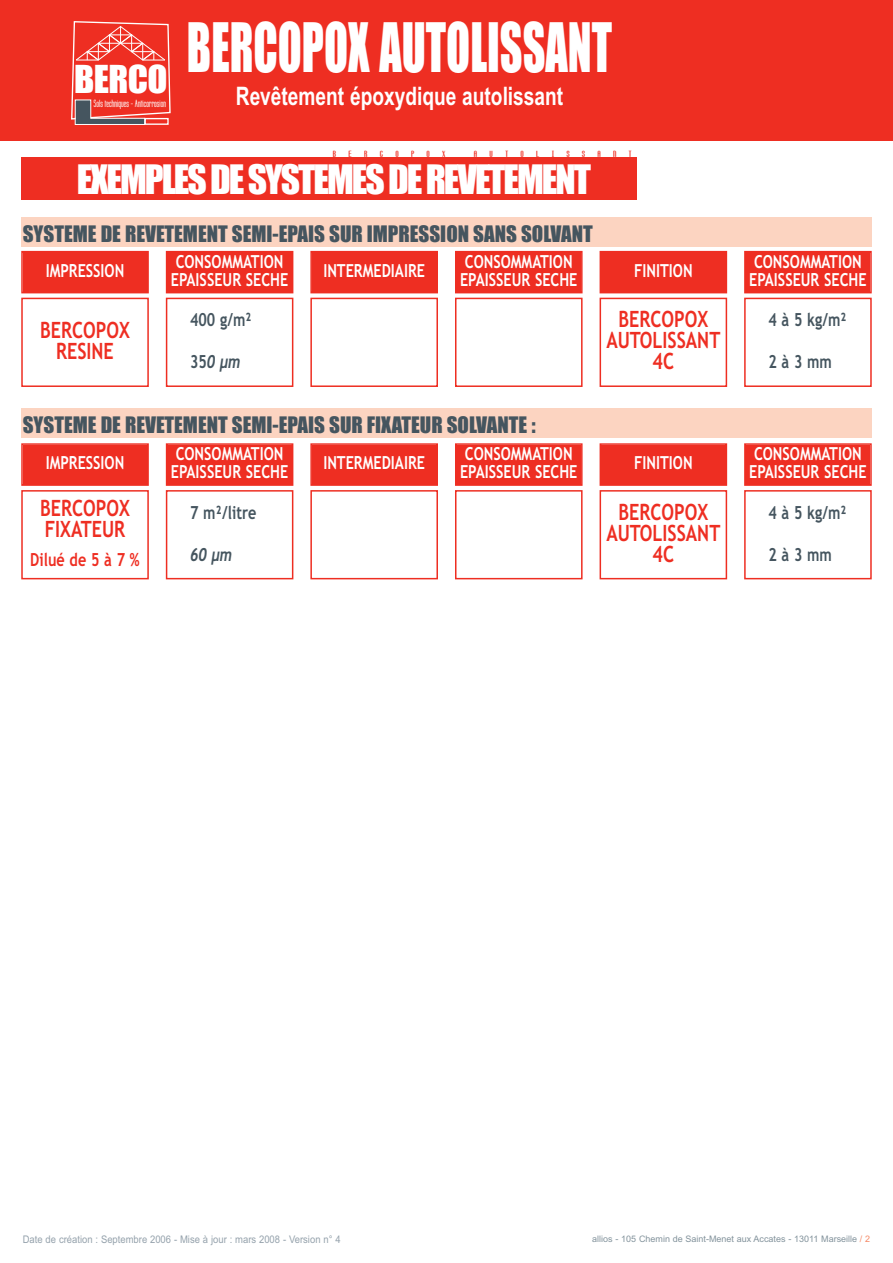
<style>
.page{position:relative;width:893px;height:1263px;background:#fff}
.page>*{position:absolute;margin:0;border:0;box-sizing:border-box;transform-origin:0 0}
.t1{font:63px "Impact";color:#fff;scale:.7 1}
.t2{font:37.5px "Impact";letter-spacing:-.055em;color:#fff}
.t3{font:35.55px "Impact";letter-spacing:-.015em;color:#fff}
.t4{font:700 25.5px "Arial";color:#fff;scale:.75 1}
.t5{font:700 22.5px/21px "Trebuchet MS";color:#ee2e22;text-align:center;scale:.8 1}
.t6{font:21px "Impact";color:#45555f}
.t7{font:700 18px/18px "Trebuchet MS";color:#fff;scale:.8 1}
.t8{font:700 18px "Trebuchet MS";color:#45555f;scale:.8 1}
.t9{font:700 18px "Trebuchet MS";color:#ee2e22;scale:.8 1}
.t10{font:italic 700 18px "Trebuchet";color:#45555f;scale:.8 1}
.t11{font:10.5px "Arial";color:#95a2ac;scale:.9 1}
.t12{font:9px "Arial";color:#83939c}
.t13{font:9px "Camilla";color:#ee2e22}
.t14{font:700 8.7px "Labtop";letter-spacing:.02em;color:#fff}
.s1{font-family:"Trebuchet MS";font-style:normal}
.s2{color:#f58966}
</style>
<div class="page">
<div style="left:21px;top:217px;width:851px;height:30px;background:#fcd4c1"></div>
<div style="left:21px;top:408px;width:851px;height:30px;background:#fcd4c1"></div>
<hr style="left:0;top:0;width:1px;height:204px;background:#ee2e22">
<div style="left:47px;top:0;width:846px;height:141px;background:#ee2e22"></div>
<svg style="left:71px;top:21px;width:100px;height:104px"></svg>
<div style="left:0;top:0;width:60px;height:141px;background:#ee2e22"></div>
<div style="left:21px;top:157px;width:615px;height:42px;background:#ee2e22"></div>
<div style="left:23px;top:252px;width:124px;height:40px;background:#ee2e22"></div>
<div style="left:21px;top:251px;width:128px;height:42px;border:2px solid #ee2e22"></div>
<div style="left:167px;top:252px;width:125px;height:40px;background:#ee2e22"></div>
<div style="left:166px;top:251px;width:127px;height:42px;border:2px solid #ee2e22"></div>
<div style="left:312px;top:252px;width:124px;height:40px;background:#ee2e22"></div>
<div style="left:310px;top:251px;width:128px;height:42px;border:2px solid #ee2e22"></div>
<div style="left:456px;top:252px;width:125px;height:40px;background:#ee2e22"></div>
<div style="left:455px;top:251px;width:128px;height:42px;border:2px solid #ee2e22"></div>
<div style="left:601px;top:252px;width:125px;height:40px;background:#ee2e22"></div>
<div style="left:600px;top:251px;width:127px;height:42px;border:2px solid #ee2e22"></div>
<div style="left:746px;top:252px;width:124px;height:40px;background:#ee2e22"></div>
<div style="left:744px;top:251px;width:128px;height:42px;border:2px solid #ee2e22"></div>
<div style="left:23px;top:445px;width:124px;height:39px;background:#ee2e22"></div>
<div style="left:21px;top:443px;width:128px;height:43px;border:2px solid #ee2e22"></div>
<div style="left:167px;top:445px;width:125px;height:39px;background:#ee2e22"></div>
<div style="left:166px;top:443px;width:127px;height:43px;border:2px solid #ee2e22"></div>
<div style="left:312px;top:445px;width:124px;height:39px;background:#ee2e22"></div>
<div style="left:310px;top:443px;width:128px;height:43px;border:2px solid #ee2e22"></div>
<div style="left:456px;top:445px;width:125px;height:39px;background:#ee2e22"></div>
<div style="left:455px;top:443px;width:128px;height:43px;border:2px solid #ee2e22"></div>
<div style="left:601px;top:445px;width:125px;height:39px;background:#ee2e22"></div>
<div style="left:600px;top:443px;width:127px;height:43px;border:2px solid #ee2e22"></div>
<div style="left:746px;top:445px;width:124px;height:39px;background:#ee2e22"></div>
<div style="left:744px;top:443px;width:128px;height:43px;border:2px solid #ee2e22"></div>
<div style="left:21px;top:298px;width:128px;height:89px;border:2px solid #ee2e22"></div>
<div style="left:166px;top:298px;width:127px;height:89px;border:2px solid #ee2e22"></div>
<div style="left:310px;top:298px;width:128px;height:89px;border:2px solid #ee2e22"></div>
<div style="left:455px;top:298px;width:128px;height:89px;border:2px solid #ee2e22"></div>
<div style="left:600px;top:298px;width:127px;height:89px;border:2px solid #ee2e22"></div>
<div style="left:744px;top:298px;width:128px;height:89px;border:2px solid #ee2e22"></div>
<div style="left:21px;top:490px;width:128px;height:89px;border:2px solid #ee2e22"></div>
<div style="left:166px;top:490px;width:127px;height:89px;border:2px solid #ee2e22"></div>
<div style="left:310px;top:490px;width:128px;height:89px;border:2px solid #ee2e22"></div>
<div style="left:455px;top:490px;width:128px;height:89px;border:2px solid #ee2e22"></div>
<div style="left:600px;top:490px;width:127px;height:89px;border:2px solid #ee2e22"></div>
<div style="left:744px;top:490px;width:128px;height:89px;border:2px solid #ee2e22"></div>
<h3 class="t3" style="left:74px;top:52px;width:95px">BERCO</h3>
<p class="t14" style="left:94px;top:98px;width:74px">Sols techniques - Anticorrosion</p>
<h1 class="t1" style="left:187px;top:14px;width:609px">BERCOPOX AUTOLISSANT</h1>
<h3 class="t4" style="left:236px;top:81px;width:438px">Revêtement époxydique autolissant</h3>
<p class="t13" style="left:333px;top:149px;width:5px">B</p>
<p class="t13" style="left:349px;top:149px;width:5px">E</p>
<p class="t13" style="left:364px;top:149px;width:5px">R</p>
<p class="t13" style="left:380px;top:149px;width:5px">C</p>
<p class="t13" style="left:396px;top:149px;width:5px">O</p>
<p class="t13" style="left:411px;top:149px;width:5px">P</p>
<p class="t13" style="left:427px;top:149px;width:5px">O</p>
<p class="t13" style="left:442px;top:149px;width:5px">X</p>
<p class="t13" style="left:474px;top:149px;width:5px">A</p>
<p class="t13" style="left:490px;top:149px;width:5px">U</p>
<p class="t13" style="left:505px;top:149px;width:5px">T</p>
<p class="t13" style="left:521px;top:149px;width:5px">O</p>
<p class="t13" style="left:536px;top:149px;width:5px">L</p>
<p class="t13" style="left:552px;top:149px;width:4px">I</p>
<p class="t13" style="left:567px;top:149px;width:5px">S</p>
<p class="t13" style="left:582px;top:149px;width:5px">S</p>
<p class="t13" style="left:598px;top:149px;width:5px">A</p>
<p class="t13" style="left:614px;top:149px;width:5px">N</p>
<p class="t13" style="left:629px;top:149px;width:5px">T</p>
<h2 class="t2" style="left:77px;top:159px;width:516px">EXEMPLESDESYSTEMESDEREVETEMENT</h2>
<p class="t6" style="left:23px;top:222px;width:572px">SYSTEME DE REVETEMENT SEMI-EPAIS SUR IMPRESSION SANS SOLVANT</p>
<p class="t7" style="left:46px;top:262px;width:100px">IMPRESSION</p>
<p class="t7" style="left:171px;top:253px;width:148px">CONSOMMATION<br>EPAISSEUR SECHE</p>
<p class="t7" style="left:323px;top:262px;width:129px">INTERMEDIAIRE</p>
<p class="t7" style="left:460px;top:253px;width:148px">CONSOMMATION<br>EPAISSEUR SECHE</p>
<p class="t7" style="left:634px;top:262px;width:75px">FINITION</p>
<p class="t7" style="left:749px;top:253px;width:148px">CONSOMMATION<br>EPAISSEUR SECHE</p>
<p class="t5" style="left:40px;top:320px;width:114px">BERCOPOX<br>RESINE</p>
<p class="t8" style="left:190px;top:309px;width:79px">400 g/m²</p>
<p class="t10" style="left:190px;top:351px;width:64px"><span class="s1">35</span>0 µm</p>
<p class="t6" style="left:23px;top:413px;width:514px">SYSTEME DE REVETEMENT SEMI-EPAIS SUR FIXATEUR SOLVANTE :</p>
<p class="t5" style="left:606px;top:309px;width:144px">BERCOPOX<br>AUTOLISSANT<br>4C</p>
<p class="t8" style="left:768px;top:309px;width:100px">4 à 5 kg/m²</p>
<p class="t8" style="left:768px;top:351px;width:81px">2à3mm</p>
<p class="t7" style="left:46px;top:454px;width:100px">IMPRESSION</p>
<p class="t7" style="left:171px;top:445px;width:148px">CONSOMMATION<br>EPAISSEUR SECHE</p>
<p class="t7" style="left:323px;top:454px;width:129px">INTERMEDIAIRE</p>
<p class="t7" style="left:460px;top:445px;width:148px">CONSOMMATION<br>EPAISSEUR SECHE</p>
<p class="t7" style="left:634px;top:454px;width:75px">FINITION</p>
<p class="t7" style="left:749px;top:445px;width:148px">CONSOMMATION<br>EPAISSEUR SECHE</p>
<p class="t5" style="left:40px;top:498px;width:114px;text-align:left">BERCOPOX<br>FIXATEUR</p>
<p class="t9" style="left:30px;top:550px;width:138px">Dilué de 5 à 7 %</p>
<p class="t8" style="left:190px;top:502px;width:84px">7 m²/litre</p>
<p class="t10" style="left:190px;top:544px;width:54px">60 µm</p>
<p class="t5" style="left:606px;top:501px;width:144px">BERCOPOX<br>AUTOLISSANT<br>4C</p>
<p class="t8" style="left:768px;top:502px;width:100px">4 à 5 kg/m²</p>
<p class="t8" style="left:768px;top:544px;width:81px">2à3mm</p>
<p class="t11" style="left:23px;top:1233px;width:355px">Date de création : Septembre 2006 - Mise à jour : mars 2008 - Version n° 4</p>
<p class="t12" style="left:592px;top:1233px;width:279px">allios - 105 Chemin de Saint-Menet aux Accates - 13011 Marseille <span class="s2">/ 2</span></p>
</div>
